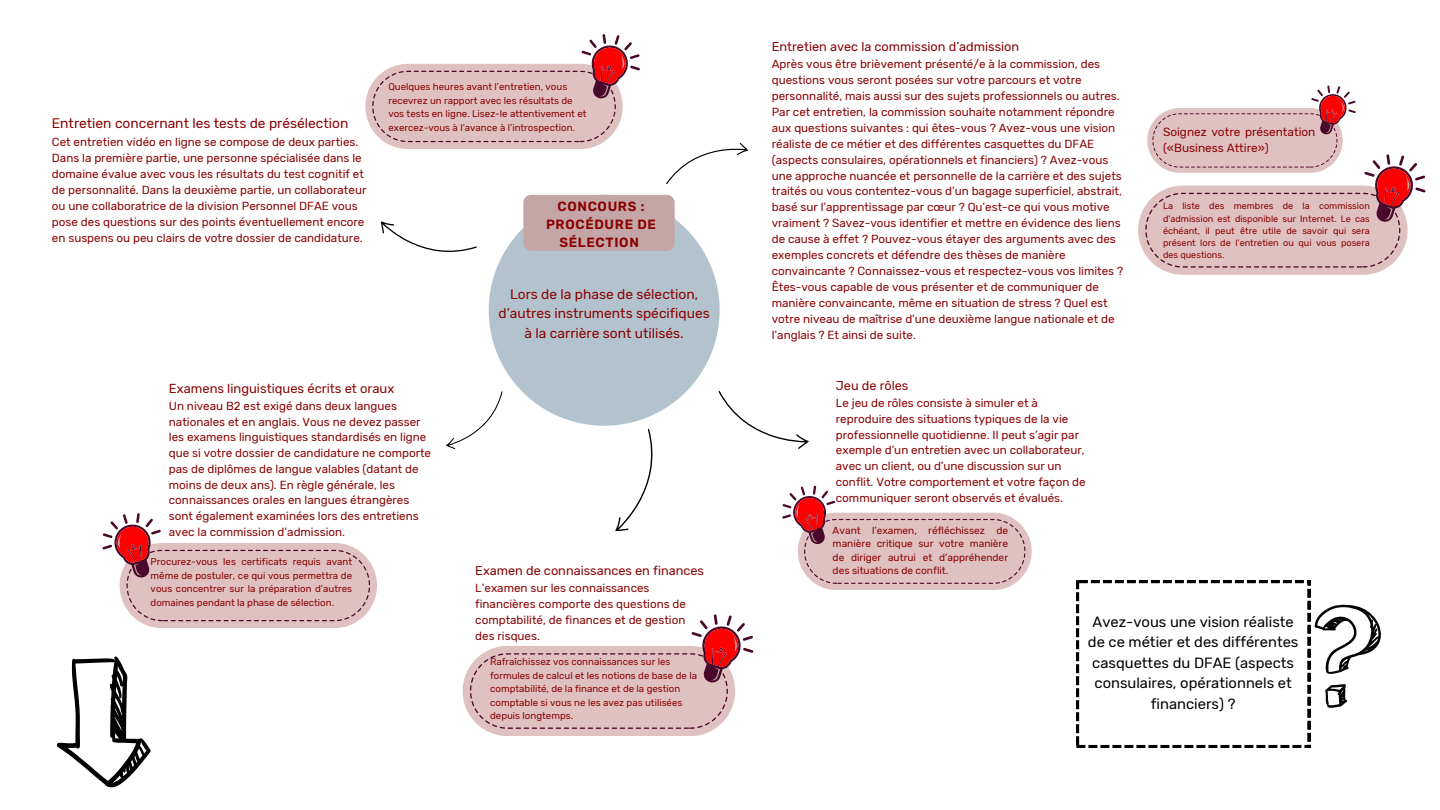
<style>
.page{position:relative;width:1440px;height:810px;background:#fff}
.page>*{position:absolute;margin:0;border:0;box-sizing:border-box;transform-origin:0 0}
.t1{font:14.8px/20.4px "Rubik";color:#000;text-align:center}
.t2{font:13.8px/19.1px "Rubik";color:#890001;text-align:center}
.t3{font:600 13.4px/17.8px "Rubik";letter-spacing:.05em;color:#890001;text-align:center}
.t4{font:13px "Rubik";color:#890001}
.t5{font:12.8px "Rubik";color:#890001}
.t6{font:11.9px/15.9px "Rubik";color:#890001}
.t7{font:11.7px/15.9px "Rubik";color:#890001}
.t8{font:10.2px/13.5px "Rubik";color:#890001;text-align:justify}
.t9{font:9.7px/13.5px "Rubik";color:#890001}
.t10{font:9.1px/12.2px "Rubik";color:#890001;text-align:justify}
</style>
<div class="page">
<svg style="left:666px;top:143px;width:82px;height:41px"></svg>
<svg style="left:489px;top:195px;width:231px;height:231px;fill:#b3c3cd"></svg>
<div style="left:120px;top:543px;width:257px;height:85px;background:#e0c1c1;border-radius:43px"></div>
<svg style="left:102px;top:513px;width:268px;height:108px"></svg>
<div style="left:366px;top:64px;width:257px;height:85px;background:#e0c1c1;border-radius:43px"></div>
<svg style="left:372px;top:34px;width:268px;height:108px"></svg>
<div style="left:798px;top:513px;width:234px;height:77px;background:#e0c1c1;border-radius:39px"></div>
<svg style="left:782px;top:486px;width:243px;height:98px"></svg>
<div style="left:523px;top:195px;width:152px;height:56px;background:#c4a6a6;border-radius:8px"></div>
<svg style="left:381px;top:221px;width:96px;height:31px"></svg>
<svg style="left:615px;top:429px;width:38px;height:103px"></svg>
<svg style="left:446px;top:391px;width:66px;height:58px"></svg>
<svg style="left:710px;top:391px;width:99px;height:58px"></svg>
<div style="left:463px;top:646px;width:272px;height:90px;background:#e0c1c1;border-radius:45px"></div>
<svg style="left:470px;top:614px;width:283px;height:115px"></svg>
<div style="left:1138px;top:186px;width:270px;height:89px;background:#e0c1c1;border-radius:45px"></div>
<svg style="left:1145px;top:85px;width:281px;height:183px"></svg>
<svg style="left:1076px;top:580px;width:305px;height:168px"></svg>
<svg style="left:57px;top:656px;width:94px;height:132px"></svg>
<h3 class="t2" style="left:52px;top:114px;width:298px">Entretien concernant les tests de présélection</h3>
<h3 class="t7" style="left:52px;top:134px;width:316px">Cet entretien vidéo en ligne se compose de deux parties.<br>Dans la première partie, une personne spécialisée dans le domaine évalue avec vous les résultats du test cognitif et de personnalité. Dans la deuxième partie, un collaborateur ou une collaboratrice de la division Personnel DFAE vous pose des questions sur des points éventuellement encore en suspens ou peu clairs de votre dossier de candidature.</h3>
<p class="t9" style="left:388px;top:80px;width:200px">Quelques heures avant l’entretien, vous recevrez un rapport avec les résultats de vos tests en ligne. Lisez-le attentivement et exercez-vous à l’avance à l’introspection.</p>
<h3 class="t3" style="left:546px;top:197px;width:111px">CONCOURS :<br>PROCÉDURE DE<br>SÉLECTION</h3>
<p class="t2" style="left:499px;top:285px;width:213px">Lors de la phase de sélection, d’autres instruments spécifiques à la carrière sont utilisés.</p>
<p class="t4" style="left:169px;top:380px;width:227px">Examens linguistiques écrits et oraux</p>
<p class="t7" style="left:169px;top:398px;width:264px">Un niveau B2 est exigé dans deux langues nationales et en anglais. Vous ne devez passer les examens linguistiques standardisés en ligne que si votre dossier de candidature ne comporte pas de diplômes de langue valables (datant de moins de deux ans). En règle générale, les connaissances orales en langues étrangères sont également examinées lors des entretiens avec la commission d’admission.</p>
<p class="t9" style="left:151px;top:555px;width:203px;text-align:justify">Procurez-vous les certificats requis avant même de postuler, ce qui vous permettra de vous concentrer sur la préparation d’autres domaines pendant la phase de sélection.</p>
<h3 class="t5" style="left:475px;top:564px;width:230px">Examen de connaissances en finances</h3>
<h3 class="t7" style="left:475px;top:580px;width:212px">L’examen sur les connaissances financières comporte des questions de comptabilité, de finances et de gestion des risques.</h3>
<h1 class="t9" style="left:490px;top:655px;width:208px">Rafraîchissez vos connaissances sur les formules de calcul et les notions de base de la comptabilité, de la finance et de la gestion comptable si vous ne les avez pas utilisées depuis longtemps.</h1>
<p class="t5" style="left:772px;top:39px;width:249px">Entretien avec la commission d’admission</p>
<p class="t7" style="left:772px;top:56px;width:353px">Après vous être brièvement présenté/e à la commission, des questions vous seront posées sur votre parcours et votre personnalité, mais aussi sur des sujets professionnels ou autres.<br>Par cet entretien, la commission souhaite notamment répondre aux questions suivantes : qui êtes-vous ? Avez-vous une vision réaliste de ce métier et des différentes casquettes du DFAE (aspects consulaires, opérationnels et financiers) ? Avez-vous une approche nuancée et personnelle de la carrière et des sujets traités ou vous contentez-vous d’un bagage superficiel, abstrait, basé sur l’apprentissage par cœur ? Qu’est-ce qui vous motive vraiment ? Savez-vous identifier et mettre en évidence des liens de cause à effet ? Pouvez-vous étayer des arguments avec des exemples concrets et défendre des thèses de manière convaincante ? Connaissez-vous et respectez-vous vos limites ?<br>Êtes-vous capable de vous présenter et de communiquer de manière convaincante, même en situation de stress ? Quel est votre niveau de maîtrise d’une deuxième langue nationale et de l’anglais ? Et ainsi de suite.</p>
<h2 class="t5" style="left:836px;top:378px;width:74px">Jeu de rôles</h2>
<h2 class="t7" style="left:836px;top:395px;width:251px">Le jeu de rôles consiste à simuler et à reproduire des situations typiques de la vie professionnelle quotidienne. Il peut s’agir par exemple d’un entretien avec un collaborateur, avec un client, ou d’une discussion sur un conflit. Votre comportement et votre façon de communiquer seront observés et évalués.</h2>
<p class="t8" style="left:833px;top:523px;width:177px">Avant l’examen, réfléchissez de manière critique sur votre manière de diriger autrui et d’appréhender des situations de conflit.</p>
<h4 class="t6" style="left:1163px;top:124px;width:154px">Soignez votre présentation («Business Attire»)</h4>
<p class="t10" style="left:1163px;top:200px;width:208px">La liste des membres de la commission d’admission est disponible sur Internet. Le cas échéant, il peut être utile de savoir qui sera présent lors de l’entretien ou qui vous posera des questions.</p>
<h3 class="t1" style="left:1088px;top:612px;width:212px">Avez-vous une vision réaliste de ce métier et des différentes casquettes du DFAE (aspects consulaires, opérationnels et financiers) ?</h3>
</div>
